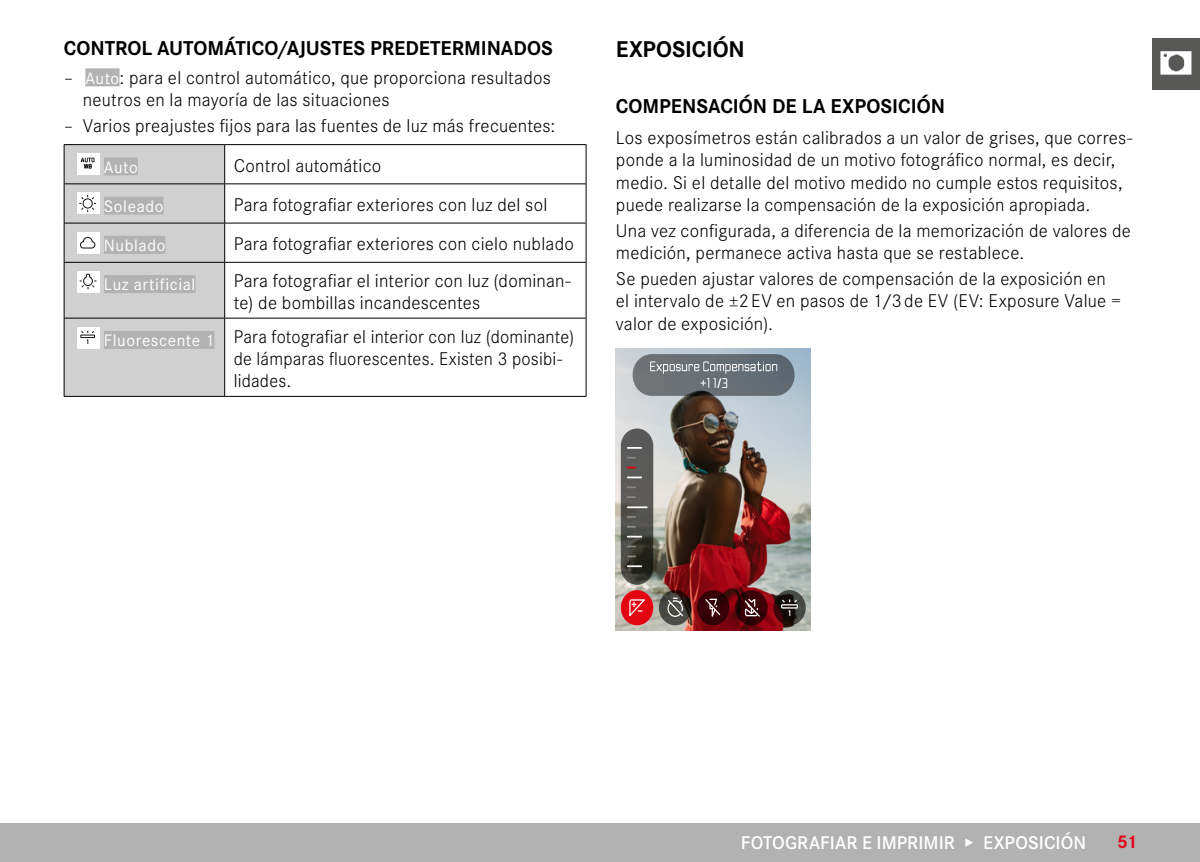
<style>
.page{position:relative;width:1200px;height:862px;background:#fff}
.page>*{position:absolute;margin:0;border:0;box-sizing:border-box;transform-origin:0 0}
.Heading____Heading_01{font:700 23.62px "Corporate S";letter-spacing:-.005em;color:#000}
.Heading____Heading_02{font:700 20.7px "Corporate S";color:#000}
.Text____Body_Text{font:300 19.12px/22.3px "Corporate S";letter-spacing:.01em;color:#000}
.t1{font:600 19.12px "Corporate S";letter-spacing:.005em;color:#fff}
.t2{font:700 19.12px "Corporate S";color:#e3051b}
.Text____Body_Text-2{font:17.32px "Corporate S";letter-spacing:.035em;color:#fff}
.s1{font-weight:400;font-size:17.32px;color:#fff}
</style>
<div class="page">
<div style="left:1151px;top:38px;width:48px;height:51px;background:#575756"></div>
<img style="left:1160px;top:51px;width:32px;height:24px">
<div style="left:0;top:823px;width:1199px;height:38px;background:#b3b2b2"></div>
<div style="left:85px;top:68px;width:34px;height:18px;background:#b3b2b2"></div>
<hr style="left:225px;top:144px;width:361px;height:1px;background:#000">
<hr style="left:585px;top:145px;width:1px;height:38px;background:#000">
<hr style="left:225px;top:183px;width:361px;height:1px;background:#000">
<hr style="left:585px;top:184px;width:1px;height:39px;background:#000">
<hr style="left:225px;top:222px;width:361px;height:1px;background:#000">
<hr style="left:585px;top:223px;width:1px;height:39px;background:#000">
<hr style="left:225px;top:262px;width:361px;height:1px;background:#000">
<hr style="left:585px;top:262px;width:1px;height:56px;background:#000">
<hr style="left:225px;top:317px;width:361px;height:1px;background:#000">
<hr style="left:585px;top:318px;width:1px;height:78px;background:#000">
<hr style="left:64px;top:396px;width:161px;height:1px;background:#000">
<hr style="left:225px;top:396px;width:361px;height:1px;background:#000">
<svg style="left:64px;top:144px;width:161px;height:252px;background:#c7c6c6"></svg>
<img style="left:615px;top:348px;width:195px;height:282px">
<div style="left:620px;top:589px;width:33px;height:36px;background:#e20612;border-radius:50%"></div>
<svg style="left:629px;top:599px;width:15px;height:16px"></svg>
<svg style="left:658px;top:589px;width:33px;height:36px"></svg>
<svg style="left:667px;top:597px;width:16px;height:19px"></svg>
<svg style="left:697px;top:589px;width:32px;height:36px"></svg>
<svg style="left:705px;top:598px;width:15px;height:18px"></svg>
<svg style="left:735px;top:589px;width:32px;height:36px"></svg>
<svg style="left:744px;top:598px;width:15px;height:18px"></svg>
<svg style="left:773px;top:589px;width:32px;height:36px"></svg>
<svg style="left:780px;top:599px;width:17px;height:16px"></svg>
<svg style="left:620px;top:428px;width:33px;height:156px;background:#5d5c58"></svg>
<div style="left:632px;top:354px;width:162px;height:41px;background:linear-gradient(to right,#717375,#5b6770);border-radius:20px"></div>
<svg style="left:650px;top:361px;width:127px;height:27px;background:#7a8085"></svg>
<p class="Heading____Heading_02" style="left:64px;top:32px;width:490px">CONTROL AUTOMÁTICO/AJUSTES PREDETERMINADOS</p>
<p class="Text____Body_Text" style="left:83px;top:65px;width:469px;text-indent:-19px">– <span class="s1">Auto</span>: para el control automático, que proporciona resultados neutros en la mayoría de las situaciones</p>
<p class="Text____Body_Text" style="left:64px;top:113px;width:493px">– Varios preajustes fijos para las fuentes de luz más frecuentes:</p>
<p class="Text____Body_Text-2" style="left:104px;top:154px;width:35px">Auto</p>
<p class="Text____Body_Text" style="left:234px;top:153px;width:149px">Control automático</p>
<p class="Text____Body_Text-2" style="left:104px;top:193px;width:61px">Soleado</p>
<p class="Text____Body_Text" style="left:234px;top:192px;width:315px">Para fotografiar exteriores con luz del sol</p>
<p class="Text____Body_Text-2" style="left:104px;top:232px;width:63px">Nublado</p>
<p class="Text____Body_Text" style="left:234px;top:232px;width:341px">Para fotografiar exteriores con cielo nublado</p>
<p class="Text____Body_Text-2" style="left:104px;top:272px;width:93px">Luz artificial</p>
<p class="Text____Body_Text" style="left:234px;top:268px;width:338px">Para fotografiar el interior con luz (dominan&shy;te) de bombillas incandescentes</p>
<p class="Text____Body_Text-2" style="left:104px;top:327px;width:112px">Fluorescente 1</p>
<p class="Text____Body_Text" style="left:234px;top:324px;width:342px">Para fotografiar el interior con luz (dominante) de lámparas fluorescentes. Existen 3 posibi&shy;lidades.</p>
<p class="Heading____Heading_01" style="left:615px;top:30px;width:130px">EXPOSICIÓN</p>
<p class="Heading____Heading_02" style="left:615px;top:90px;width:330px">COMPENSACIÓN DE LA EXPOSICIÓN</p>
<p class="Text____Body_Text" style="left:615px;top:125px;width:518px">Los exposímetros están calibrados a un valor de grises, que corres&shy;ponde a la luminosidad de un motivo fotográfico normal, es decir, medio. Si el detalle del motivo medido no cumple estos requisitos, puede realizarse la compensación de la exposición apropiada.</p>
<p class="Text____Body_Text" style="left:615px;top:218px;width:516px">Una vez configurada, a diferencia de la memorización de valores de medición, permanece activa hasta que se restablece.</p>
<p class="Text____Body_Text" style="left:615px;top:266px;width:506px">Se pueden ajustar valores de compensación de la exposición en el intervalo de ±2EV en pasos de 1/3de EV (EV: Exposure Value = valor de exposición).</p>
<p class="t1" style="left:740px;top:827px;width:347px">FOTOGRAFIAR E IMPRIMIR ▸ EXPOSICIÓN</p>
<p class="t2" style="left:1116px;top:826px;width:22px">51</p>
</div>
